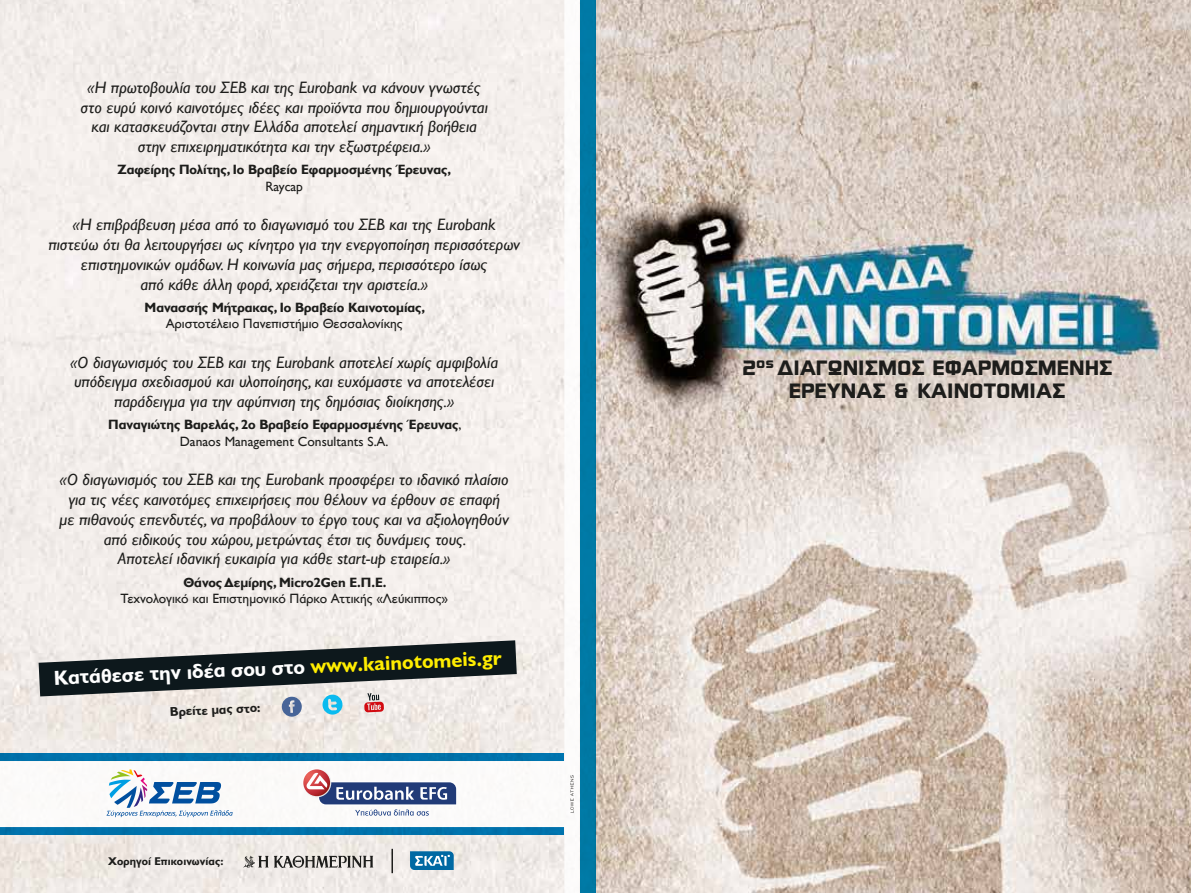
<style>
.page{position:relative;width:1191px;height:893px;background:#fff}
.page>*{position:absolute;margin:0;border:0;box-sizing:border-box;transform-origin:0 0}
.t1{font:700 20.4px "Gill Sans Hel";color:#fefefe}
.t2{font:900 19.65px/22.8px "PF Global";color:#1d1d1b;text-align:center}
.t3{font:italic 16.5px/19.8px "Gill Sans Hel";color:#1d1d1b;text-align:center}
.t4{font:700 13.5px/16.2px "Gill Sans Hel";color:#1d1d1b;text-align:center}
.t5{font:13.5px "Gill Sans Hel";color:#1d1d1b}
.t6{font:700 12.75px "Gill Sans Hel";color:#1d1d1b}
.t7{font:700 11.25px "Gill Sans Hel";letter-spacing:.005em;color:#1d1d1b}
.s1{font-weight:400}
.s2{color:#ffed00}
</style>
<div class="page">
<img style="left:595px;top:0;width:596px;height:893px">
<div style="left:579px;top:0;width:16px;height:893px;background:#0079a5"></div>
<svg style="left:0;top:0;width:574px;height:893px;fill:#f3eeeb"></svg>
<svg style="left:570px;top:775px;width:3px;height:38px"></svg>
<svg style="left:107px;top:769px;width:126px;height:48px"></svg>
<svg style="left:302px;top:768px;width:29px;height:29px"></svg>
<svg style="left:303px;top:769px;width:27px;height:27px"></svg>
<svg style="left:306px;top:772px;width:151px;height:44px"></svg>
<svg style="left:39px;top:640px;width:478px;height:77px;background:#898c8c"></svg>
<svg style="left:244px;top:856px;width:24px;height:12px"></svg>
<svg style="left:274px;top:856px;width:99px;height:12px"></svg>
<svg style="left:410px;top:851px;width:44px;height:19px"></svg>
<hr style="left:391px;top:849px;width:2px;height:24px;background:#1d1d1b">
<p class="t3" style="left:81px;top:77px;width:409px">«Η πρωτοβουλία του ΣΕΒ και της Eurobank να κάνουν γνωστές στο ευρύ κοινό καινοτόµες ιδέες και προϊόντα που δηµιουργούνται και κατασκευάζονται στην Ελλάδα αποτελεί σηµαντική βοήθεια στην επιχειρηµατικότητα και την εξωστρέφεια.»</p>
<p class="t4" style="left:117px;top:162px;width:335px">Ζαφείρης Πολίτης, 1ο Βραβείο Εφαρµοσµένης Έρευνας,</p>
<p class="t5" style="left:265px;top:179px;width:39px">Raycap</p>
<p class="t3" style="left:48px;top:215px;width:473px">«Η επιβράβευση µέσα από το διαγωνισµό του ΣΕΒ και της Εurobank πιστεύω ότι θα λειτουργήσει ως κίνητρο για την ενεργοποίηση περισσότερων επιστηµονικών οµάδων. Η κοινωνία µας σήµερα, περισσότερο ίσως<br>από κάθε άλλη φορά, χρειάζεται την αριστεία.»</p>
<p class="t4" style="left:145px;top:299px;width:282px">Μανασσής Μήτρακας, 1ο Βραβείο Καινοτοµίας,</p>
<p class="t5" style="left:166px;top:316px;width:238px">Αριστοτέλειο Πανεπιστήµιο Θεσσαλονίκης</p>
<p class="t3" style="left:70px;top:352px;width:429px">«Ο διαγωνισµός του ΣΕΒ και της Eurobank αποτελεί χωρίς αµφιβολία υπόδειγµα σχεδιασµού και υλοποίησης, και ευχόµαστε να αποτελέσει παράδειγµα για την αφύπνιση της δηµόσιας διοίκησης.»</p>
<p class="t4" style="left:108px;top:417px;width:355px">Παναγιώτης Βαρελάς, 2ο Βραβείο Εφαρµοσµένης Έρευνας<span class="s1">,<br>Danaos Management Consultants S.A.</span></p>
<p class="t3" style="left:60px;top:470px;width:451px">«Ο διαγωνισµός του ΣΕΒ και της Eurobank προσφέρει το ιδανικό πλαίσιο για τις νέες καινοτόµες επιχειρήσεις που θέλουν να έρθουν σε επαφή µε πιθανούς επενδυτές, να προβάλουν το έργο τους και να αξιολογηθούν από ειδικούς του χώρου, µετρώντας έτσι τις δυνάµεις τους.<br>Αποτελεί ιδανική ευκαιρία για κάθε start-up εταιρεία.»</p>
<p class="t4" style="left:183px;top:574px;width:204px">Θάνος Δεµίρης, Μicro2Gen Ε.Π.Ε.</p>
<p class="t5" style="left:120px;top:591px;width:329px">Τεχνολογικό και Επιστηµονικό Πάρκο Αττικής «Λεύκιππος»</p>
<p class="t1" style="left:53px;top:667px;width:450px;rotate:-3deg">Κατάθεσε την ιδέα σου στο <span class="s2">www.kainotomeis.gr</span></p>
<p class="t6" style="left:170px;top:705px;width:92px;rotate:-3deg">Βρείτε µας στο:</p>
<p class="t7" style="left:108px;top:855px;width:117px">Χορηγοί Επικοινωνίας:</p>
<p class="t2" style="left:741px;top:356px;width:372px">2<sup>ος</sup> ΔΙΑΓΩΝΙΣΜΟΣ ΕΦΑΡΜΟΣΜΕΝΗΣ<br>ΕΡΕΥΝΑΣ &amp; ΚΑΙΝΟΤΟΜΙΑΣ</p>
</div>
